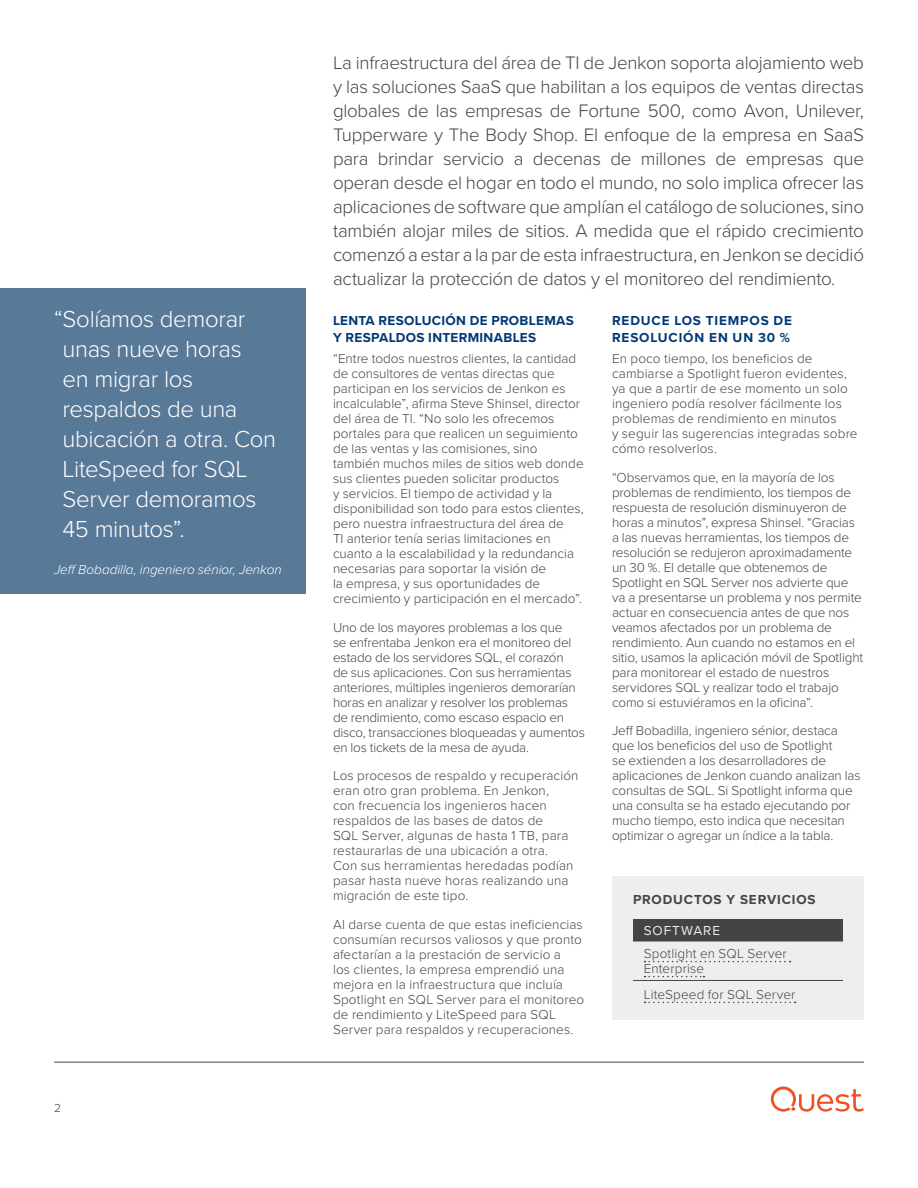
<style>
.page{position:relative;width:918px;height:1188px;background:#fff}
.page>*{position:absolute;margin:0;border:0;box-sizing:border-box;transform-origin:0 0}
.Callout_Box_Large{font:300 24px/30px "Proxima Nova";letter-spacing:-.015em;color:#fff}
.Intro_Paragraph{font:300 18.75px/24px "Proxima Nova";letter-spacing:-.015em;color:#444;text-align:justify}
.Body{font:300 13.5px/15px "Proxima Nova";color:#444}
.System_Requirements{font:300 13.5px/15px "Proxima Nova";letter-spacing:.01em;color:#444}
.Section_Heading_1{font:700 13.5px/16.5px "Proxima Nova";letter-spacing:.03em;color:#003876}
.Callout_Box_Byline{font:italic 300 13.5px "Proxima Nova";letter-spacing:-.005em;color:#fff}
.Section_Heading_1-2{font:700 13.5px/16.5px "Proxima Nova";letter-spacing:.065em;color:#003876}
.System_Requirements-2{font:700 13.5px "Proxima Nova";letter-spacing:.06em;color:#444}
.System_Requirements-3{font:13.5px "Proxima Nova";letter-spacing:.07em;color:#eee}
.t1{font:300 12px "Proxima Nova";color:#444}
</style>
<div class="page">
<hr style="left:54px;top:1062px;width:810px;height:1px;background:#444">
<svg style="left:771px;top:1086px;width:93px;height:26px"></svg>
<div style="left:0;top:288px;width:306px;height:306px;background:#597999"></div>
<div style="left:612px;top:876px;width:252px;height:144px;background:#eee"></div>
<div style="left:633px;top:919px;width:210px;height:22px;background:#444"></div>
<svg style="left:645px;top:961px;width:146px;height:1px"></svg>
<svg style="left:645px;top:976px;width:59px;height:1px"></svg>
<hr style="left:633px;top:980px;width:210px;height:1px;background:#444">
<svg style="left:645px;top:1002px;width:151px;height:1px"></svg>
<p class="Callout_Box_Large" style="left:63px;top:303px;width:215px;text-indent:-9px">“Solíamos demorar unas nueve horas<br>en migrar los respaldos de una ubicación a otra. Con<br>LiteSpeed for SQL<br>Server demoramos<br>45 minutos”.</p>
<p class="Callout_Box_Byline" style="left:54px;top:559px;width:229px">Jeff Bobadilla, ingeniero sénior, Jenkon</p>
<p class="t1" style="left:54px;top:1099px;width:8px">2</p>
<p class="Intro_Paragraph" style="left:333px;top:50px;width:533px">La infraestructura del área de TI de Jenkon soporta alojamiento web y las soluciones SaaS que habilitan a los equipos de ventas directas globales de las empresas de Fortune 500, como Avon, Unilever, Tupperware y The Body Shop. El enfoque de la empresa en SaaS para brindar servicio a decenas de millones de empresas que operan desde el hogar en todo el mundo, no solo implica ofrecer las aplicaciones de software que amplían el catálogo de soluciones, sino también alojar miles de sitios. A medida que el rápido crecimiento comenzó a estar a la par de esta infraestructura, en Jenkon se decidió actualizar la protección de datos y el monitoreo del rendimiento.</p>
<p class="Section_Heading_1" style="left:333px;top:312px;width:243px">LENTA RESOLUCIÓN DE PROBLEMAS<br>Y RESPALDOS INTERMINABLES</p>
<p class="Body" style="left:333px;top:351px;width:252px">“Entre todos nuestros clientes, la cantidad de consultores de ventas directas que participan en los servicios de Jenkon es incalculable”, afirma Steve Shinsel, director del área de TI. “No solo les ofrecemos portales para que realicen un seguimiento de las ventas y las comisiones, sino también muchos miles de sitios web donde sus clientes pueden solicitar productos<br>y servicios. El tiempo de actividad y la disponibilidad son todo para estos clientes, pero nuestra infraestructura del área de<br>TI anterior tenía serias limitaciones en cuanto a la escalabilidad y la redundancia necesarias para soportar la visión de<br>la empresa, y sus oportunidades de crecimiento y participación en el mercado”.</p>
<p class="Body" style="left:333px;top:619px;width:253px">Uno de los mayores problemas a los que<br>se enfrentaba Jenkon era el monitoreo del estado de los servidores SQL, el corazón<br>de sus aplicaciones. Con sus herramientas anteriores, múltiples ingenieros demorarían horas en analizar y resolver los problemas de rendimiento, como escaso espacio en disco, transacciones bloqueadas y aumentos en los tickets de la mesa de ayuda.</p>
<p class="Body" style="left:333px;top:768px;width:247px">Los procesos de respaldo y recuperación eran otro gran problema. En Jenkon,<br>con frecuencia los ingenieros hacen respaldos de las bases de datos de<br>SQL Server, algunas de hasta 1 TB, para restaurarlas de una ubicación a otra.<br>Con sus herramientas heredadas podían pasar hasta nueve horas realizando una migración de este tipo.</p>
<p class="Body" style="left:333px;top:916px;width:253px">Al darse cuenta de que estas ineficiencias consumían recursos valiosos y que pronto afectarían a la prestación de servicio a<br>los clientes, la empresa emprendió una mejora en la infraestructura que incluía Spotlight en SQL Server para el monitoreo de rendimiento y LiteSpeed para SQL Server para respaldos y recuperaciones.</p>
<p class="Section_Heading_1-2" style="left:612px;top:312px;width:182px">REDUCE LOS TIEMPOS DE<br>RESOLUCIÓN EN UN 30 %</p>
<p class="Body" style="left:612px;top:351px;width:247px">En poco tiempo, los beneficios de cambiarse a Spotlight fueron evidentes, ya que a partir de ese momento un solo ingeniero podía resolver fácilmente los problemas de rendimiento en minutos<br>y seguir las sugerencias integradas sobre cómo resolverlos.</p>
<p class="Body" style="left:612px;top:469px;width:253px">“Observamos que, en la mayoría de los problemas de rendimiento, los tiempos de respuesta de resolución disminuyeron de horas a minutos”, expresa Shinsel. “Gracias a las nuevas herramientas, los tiempos de resolución se redujeron aproximadamente un 30 %. El detalle que obtenemos de Spotlight en SQL Server nos advierte que va a presentarse un problema y nos permite actuar en consecuencia antes de que nos veamos afectados por un problema de rendimiento. Aun cuando no estamos en el sitio, usamos la aplicación móvil de Spotlight para monitorear el estado de nuestros servidores SQL y realizar todo el trabajo como si estuviéramos en la oficina”.</p>
<p class="Body" style="left:612px;top:723px;width:250px">Jeff Bobadilla, ingeniero sénior, destaca que los beneficios del uso de Spotlight<br>se extienden a los desarrolladores de aplicaciones de Jenkon cuando analizan las consultas de SQL. Si Spotlight informa que una consulta se ha estado ejecutando por mucho tiempo, esto indica que necesitan optimizar o agregar un índice a la tabla.</p>
<p class="System_Requirements-2" style="left:633px;top:890px;width:184px">PRODUCTOS Y SERVICIOS</p>
<p class="System_Requirements-3" style="left:644px;top:920px;width:78px">SOFTWARE</p>
<p class="System_Requirements" style="left:644px;top:945px;width:145px">Spotlight en SQL Server<br>Enterprise</p>
<p class="System_Requirements" style="left:644px;top:986px;width:153px">LiteSpeed for SQL Server</p>
</div>
